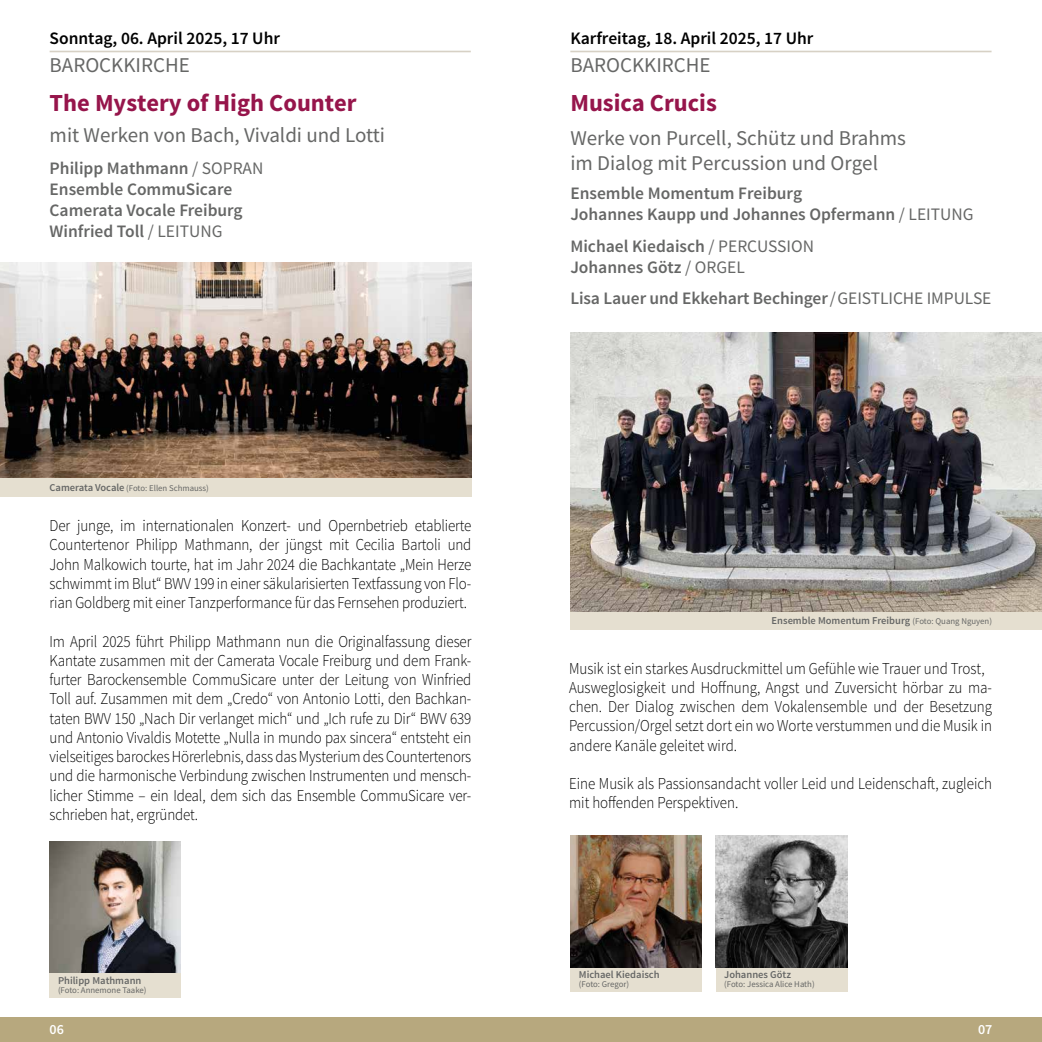
<style>
.page{position:relative;width:1042px;height:1042px;background:#fff}
.page>*{position:absolute;margin:0;border:0;box-sizing:border-box;transform-origin:0 0}
.t1{font:700 24.5px "Source Sans Pro";color:#96154b}
.t2{font:21px/25.2px "Source Sans Pro";color:#666766}
.t3{font:600 17.5px/21px "Source Sans Pro";color:#666766}
.t4{font:600 17.5px "Source Sans Pro";color:#000}
.t5{font:300 16.62px/19.2px "Source Sans Pro";color:#000;scale:.9 1}
.t6{font:600 14px "Source Sans Pro";color:#fff}
.t7{font:600 10.5px "Source Sans Pro";color:#666766}
.t8{font:8.75px "Source Sans Pro";color:#666766}
.s1{font-weight:400}
.s2{font-weight:600;font-size:10.5px}
.s3{font-weight:400;font-size:8.75px}
</style>
<div class="page">
<hr style="left:570px;top:51px;width:421px;height:1px;background:#d7d1c5">
<div style="left:570px;top:611px;width:472px;height:19px;background:#e5dfd0"></div>
<img style="left:50px;top:842px;width:131px;height:131px">
<div style="left:50px;top:973px;width:131px;height:25px;background:#e5dfd0"></div>
<hr style="left:50px;top:51px;width:421px;height:1px;background:#d7d1c5">
<img style="left:0;top:262px;width:471px;height:216px">
<div style="left:0;top:478px;width:471px;height:19px;background:#e5dfd0"></div>
<img style="left:570px;top:333px;width:472px;height:278px">
<div style="left:716px;top:967px;width:131px;height:25px;background:#e5dfd0"></div>
<img style="left:716px;top:835px;width:131px;height:132px">
<div style="left:0;top:1017px;width:1042px;height:25px;background:#b7a87e"></div>
<div style="left:570px;top:967px;width:132px;height:25px;background:#e5dfd0"></div>
<img style="left:570px;top:835px;width:132px;height:132px">
<p class="t4" style="left:50px;top:27px;width:232px">Sonntag, 06. April 2025, 17 Uhr</p>
<p class="t2" style="left:50px;top:52px;width:142px">BAROCKKIRCHE</p>
<h1 class="t1" style="left:50px;top:87px;width:308px">The Mystery of High Counter</h1>
<p class="t2" style="left:50px;top:122px;width:337px">mit Werken von Bach, Vivaldi und Lotti</p>
<p class="t3" style="left:50px;top:158px;width:215px">Philipp Mathmann <span class="s1">/ SOPRAN<br></span>Ensemble CommuSicare<br>Camerata Vocale Freiburg<br>Winfried Toll <span class="s1">/ LEITUNG</span></p>
<p class="t8" style="left:50px;top:483px;width:161px"><span class="s2">Camerata Vocale</span> (Foto: Ellen Schmauss)</p>
<p class="t5" style="left:50px;top:516px;width:470px;text-align:justify">Der junge, im internationalen Konzert- und Opernbetrieb etablierte Countertenor Philipp Mathmann, der jüngst mit Cecilia Bartoli und John Malkowich tourte, hat im Jahr 2024 die Bachkantate „Mein Herze schwimmt im Blut“ BWV 199 in einer säkularisierten Textfassung von Flo&shy;rian Goldberg mit einer Tanzperformance für das Fernsehen produziert.</p>
<p class="t5" style="left:50px;top:631px;width:470px;text-align:justify">Im April 2025 führt Philipp Mathmann nun die Originalfassung dieser Kantate zusammen mit der Camerata Vocale Freiburg und dem Frank&shy;furter Barockensemble CommuSicare unter der Leitung von Winfried Toll auf. Zusammen mit dem „Credo“ von Antonio Lotti, den Bachkan&shy;taten BWV 150 „Nach Dir verlanget mich“ und „Ich rufe zu Dir“ BWV 639 und Antonio Vivaldis Motette „Nulla in mundo pax sincera“ entsteht ein vielseitiges barockes Hörerlebnis, dass das Mysterium des Countertenors und die harmonische Verbindung zwischen Instrumenten und mensch&shy;licher Stimme – ein Ideal, dem sich das Ensemble CommuSicare ver&shy;schrieben hat, ergründet.</p>
<p class="t7" style="left:58px;top:974px;width:85px">Philipp Mathmann</p>
<p class="t8" style="left:58px;top:984px;width:90px">(Foto: Annemone Taake)</p>
<p class="t4" style="left:570px;top:27px;width:245px">Karfreitag, 18. April 2025, 17 Uhr</p>
<p class="t2" style="left:570px;top:52px;width:142px">BAROCKKIRCHE</p>
<h1 class="t1" style="left:570px;top:87px;width:148px">Musica Crucis</h1>
<p class="t2" style="left:570px;top:126px;width:337px">Werke von Purcell, Schütz und Brahms im Dialog mit Percussion und Orgel</p>
<p class="t3" style="left:570px;top:182px;width:405px;line-height:21.7px">Ensemble Momentum Freiburg<br>Johannes Kaupp und Johannes Opfermann <span class="s1">/ LEITUNG</span></p>
<p class="t3" style="left:570px;top:236px;width:245px">Michael Kiedaisch <span class="s1">/ PERCUSSION<br></span>Johannes Götz <span class="s1">/ ORGEL</span></p>
<p class="t3" style="left:570px;top:288px;width:423px">Lisa Lauer und Ekkehart Bechinger <span class="s1">/ GEISTLICHE IMPULSE</span></p>
<p class="t7" style="left:771px;top:614px;width:222px">Ensemble Momentum Freiburg <span class="s3">(Foto: Quang Nguyen)</span></p>
<p class="t5" style="left:569px;top:658px;width:471px">Musik ist ein starkes Ausdruckmittel um Gefühle wie Trauer und Trost, Ausweglosigkeit und Hoffnung, Angst und Zuversicht hörbar zu ma&shy;chen. Der Dialog zwischen dem Vokalensemble und der Besetzung Percussion/Orgel setzt dort ein wo Worte verstummen und die Musik in andere Kanäle geleitet wird.</p>
<p class="t5" style="left:569px;top:774px;width:471px">Eine Musik als Passionsandacht voller Leid und Leidenschaft, zugleich mit hoffenden Perspektiven.</p>
<p class="t7" style="left:579px;top:968px;width:82px">Michael Kiedaisch</p>
<p class="t8" style="left:579px;top:978px;width:52px">(Foto: Gregor)</p>
<p class="t7" style="left:724px;top:968px;width:68px">Johannes Götz</p>
<p class="t8" style="left:724px;top:978px;width:92px">(Foto: Jessica Alice Hath)</p>
<p class="t6" style="left:50px;top:1020px;width:16px">06</p>
<p class="t6" style="left:978px;top:1020px;width:16px">07</p>
</div>
